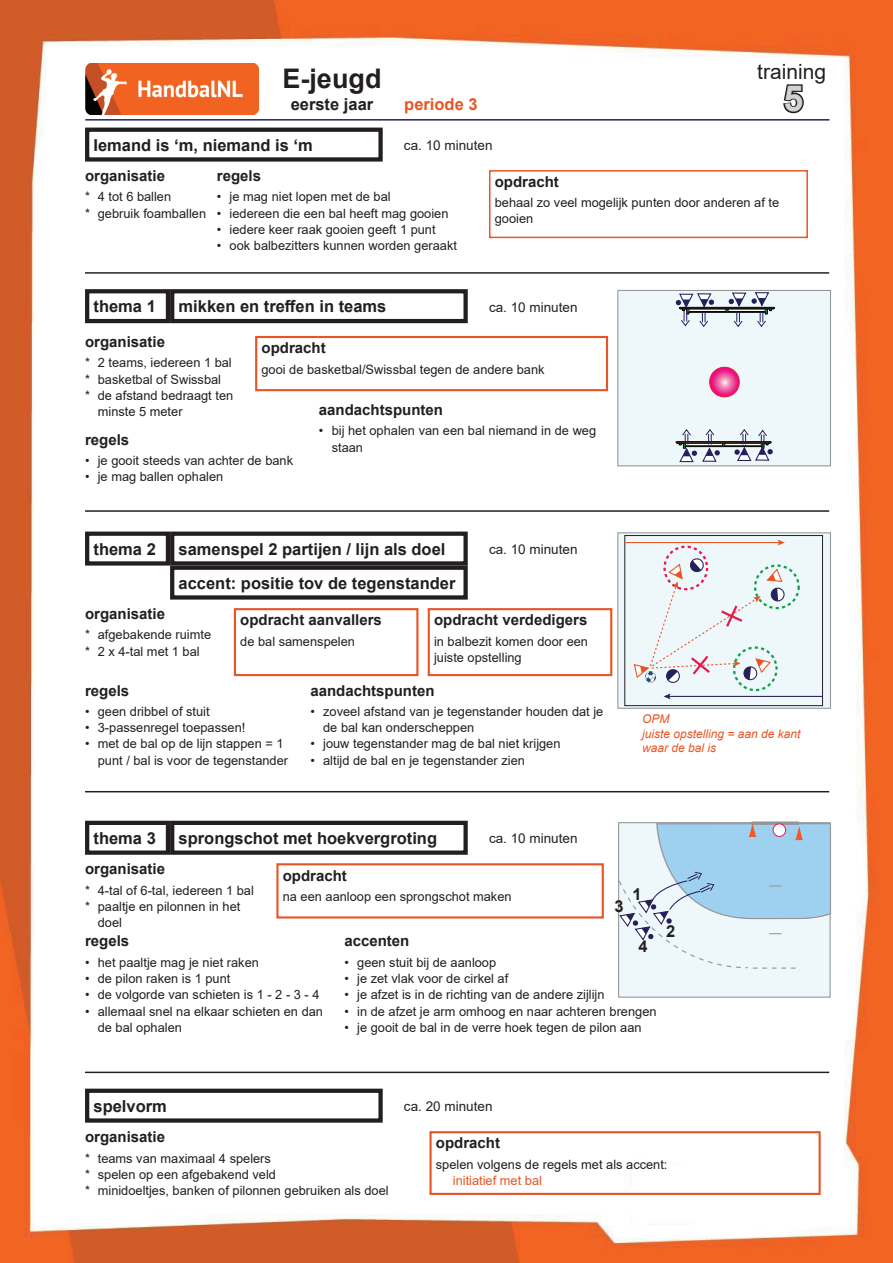
<style>
.page{position:relative;width:893px;height:1263px;background:#fff}
.page>*{position:absolute;margin:0;border:0;box-sizing:border-box;transform-origin:0 0}
.t1{font:700 36px "Arial";color:#d1d2d4}
.t2{font:700 27px "Arial";color:#231f20}
.t3{font:21px "Arial";color:#231f20}
.t4{font:700 16.5px "Arial";color:#231f20}
.t5{font:700 16.5px "Arial";color:#e85524}
.t6{font:700 15px "Arial";color:#231f20}
.t7{font:13.5px "Arial";color:#231f20}
.t8{font:12.9px/16.2px "Arial";color:#231f20}
.t9{font:12.9px "Arial";color:#e85524}
.t10{font:italic 12px/14.4px "Arial";color:#e85524}
</style>
<div class="page">
<img style="left:0;top:0;width:893px;height:1263px">
<hr style="left:85px;top:119px;width:744px;height:2px;background:#24205c">
<svg style="left:781px;top:83px;width:25px;height:32px"></svg>
<img style="left:85px;top:64px;width:174px;height:50px">
<hr style="left:85px;top:1071px;width:744px;height:2px;background:#231f20">
<div style="left:85px;top:1089px;width:298px;height:34px;border:4px solid #231f20"></div>
<div style="left:429px;top:1131px;width:392px;height:64px;border:2px solid #e85524"></div>
<hr style="left:85px;top:791px;width:744px;height:1px;background:#231f20">
<hr style="left:85px;top:272px;width:744px;height:2px;background:#231f20">
<hr style="left:85px;top:510px;width:744px;height:2px;background:#231f20">
<div style="left:85px;top:128px;width:298px;height:34px;border:4px solid #231f20"></div>
<div style="left:489px;top:170px;width:319px;height:68px;border:1px solid #e85524"></div>
<div style="left:170px;top:289px;width:298px;height:34px;border:4px solid #231f20"></div>
<div style="left:255px;top:336px;width:353px;height:55px;border:2px solid #e85524"></div>
<div style="left:85px;top:289px;width:85px;height:34px;border:4px solid #231f20"></div>
<div style="left:618px;top:290px;width:212px;height:176px;background:#eef8fb"></div>
<div style="left:617px;top:290px;width:214px;height:176px;border:1px solid #939598"></div>
<svg style="left:709px;top:366px;width:31px;height:32px"></svg>
<div style="left:676px;top:441px;width:95px;height:2px;border:1px solid #050504"></div>
<div style="left:679px;top:307px;width:96px;height:2px;border:1px solid #050504"></div>
<svg style="left:677px;top:429px;width:96px;height:34px"></svg>
<svg style="left:676px;top:292px;width:98px;height:35px"></svg>
<div style="left:170px;top:531px;width:298px;height:35px;border:4px solid #231f20"></div>
<div style="left:234px;top:608px;width:184px;height:68px;border:2px solid #e85524"></div>
<div style="left:428px;top:608px;width:184px;height:68px;border:2px solid #e85524"></div>
<div style="left:170px;top:566px;width:298px;height:34px;border:4px solid #231f20"></div>
<div style="left:85px;top:531px;width:85px;height:35px;border:4px solid #231f20"></div>
<div style="left:618px;top:533px;width:212px;height:175px;background:#eef8fb"></div>
<div style="left:617px;top:532px;width:214px;height:177px;border:1px solid #939598"></div>
<div style="left:624px;top:535px;width:199px;height:171px;border:1px solid #231f20"></div>
<hr style="left:625px;top:542px;width:155px;height:1px;background:#e75424">
<svg style="left:778px;top:540px;width:7px;height:5px"></svg>
<hr style="left:668px;top:696px;width:155px;height:1px;background:#24205c">
<div style="left:770px;top:587px;width:15px;height:15px;border:1px solid #24205c;border-radius:50%"></div>
<div style="left:754px;top:564px;width:46px;height:45px;border:2px dashed #0fa14a;border-radius:50%"></div>
<div style="left:663px;top:545px;width:45px;height:45px;border:2px dashed #e9174e;border-radius:50%"></div>
<svg style="left:633px;top:558px;width:150px;height:141px"></svg>
<div style="left:85px;top:821px;width:85px;height:34px;border:4px solid #231f20"></div>
<div style="left:170px;top:821px;width:298px;height:34px;border:4px solid #231f20"></div>
<div style="left:276px;top:863px;width:328px;height:55px;border:2px solid #e85524"></div>
<div style="left:619px;top:823px;width:211px;height:174px;background:#eef8fb"></div>
<hr style="left:751px;top:821px;width:48px;height:4px;background:#c6c7c9">
<svg style="left:618px;top:822px;width:213px;height:147px"></svg>
<h2 class="t2" style="left:282px;top:59px;width:101px">E-jeugd</h2>
<p class="t4" style="left:291px;top:92px;width:84px">eerste jaar</p>
<p class="t5" style="left:404px;top:92px;width:75px">periode 3</p>
<h3 class="t3" style="left:757px;top:57px;width:70px">training</h3>
<h1 class="t1" style="left:783px;top:73px;width:22px">5</h1>
<p class="t4" style="left:94px;top:133px;width:221px">Iemand is ‘m, niemand is ‘m</p>
<p class="t6" style="left:85px;top:165px;width:82px">organisatie</p>
<p class="t8" style="left:85px;top:189px;width:123px">* 4 tot 6 ballen<br>* gebruik foamballen</p>
<p class="t7" style="left:404px;top:136px;width:90px">ca. 10 minuten</p>
<p class="t6" style="left:217px;top:165px;width:46px">regels</p>
<p class="t8" style="left:217px;top:189px;width:175px">• je mag niet lopen met de bal</p>
<p class="t8" style="left:217px;top:205px;width:233px">• iedereen die een bal heeft mag gooien</p>
<p class="t8" style="left:217px;top:221px;width:220px">• iedere keer raak gooien geeft 1 punt</p>
<p class="t8" style="left:217px;top:237px;width:242px">• ook balbezitters kunnen worden geraakt</p>
<p class="t6" style="left:495px;top:171px;width:66px">opdracht</p>
<p class="t8" style="left:495px;top:194px;width:286px">behaal zo veel mogelijk punten door anderen af te gooien</p>
<p class="t4" style="left:179px;top:295px;width:209px">mikken en treffen in teams</p>
<p class="t4" style="left:94px;top:295px;width:64px">thema 1</p>
<p class="t7" style="left:489px;top:298px;width:90px">ca. 10 minuten</p>
<p class="t6" style="left:85px;top:331px;width:82px">organisatie</p>
<p class="t8" style="left:85px;top:355px;width:148px">* 2 teams, iedereen 1 bal</p>
<p class="t8" style="left:85px;top:371px;width:138px">* basketbal of Swissbal</p>
<p class="t8" style="left:85px;top:387px;width:150px">* de afstand bedraagt ten</p>
<p class="t8" style="left:98px;top:403px;width:86px">minste 5 meter</p>
<p class="t6" style="left:261px;top:337px;width:66px">opdracht</p>
<p class="t8" style="left:261px;top:361px;width:285px">gooi de basketbal/Swissbal tegen de andere bank</p>
<p class="t6" style="left:319px;top:399px;width:126px">aandachtspunten</p>
<p class="t8" style="left:332px;top:423px;width:266px;text-indent:-13px">• bij het ophalen van een bal niemand in de weg staan</p>
<p class="t6" style="left:85px;top:429px;width:46px">regels</p>
<p class="t8" style="left:85px;top:452px;width:210px">• je gooit steeds van achter de bank</p>
<p class="t8" style="left:85px;top:469px;width:140px">• je mag ballen ophalen</p>
<p class="t4" style="left:94px;top:537px;width:64px">thema 2</p>
<p class="t4" style="left:179px;top:537px;width:268px">samenspel 2 partijen / lijn als doel</p>
<p class="t7" style="left:489px;top:540px;width:90px">ca. 10 minuten</p>
<p class="t4" style="left:179px;top:571px;width:278px">accent: positie tov de tegenstander</p>
<p class="t6" style="left:85px;top:603px;width:82px">organisatie</p>
<p class="t8" style="left:85px;top:627px;width:128px">* afgebakende ruimte * 2 x 4-tal met 1 bal</p>
<p class="t6" style="left:240px;top:609px;width:143px">opdracht aanvallers</p>
<p class="t8" style="left:240px;top:633px;width:116px">de bal samenspelen</p>
<p class="t6" style="left:434px;top:609px;width:155px">opdracht verdedigers</p>
<p class="t8" style="left:434px;top:633px;width:155px">in balbezit komen door een juiste opstelling</p>
<p class="t6" style="left:310px;top:680px;width:126px">aandachtspunten</p>
<p class="t8" style="left:323px;top:703px;width:282px;text-indent:-13px">• zoveel afstand van je tegenstander houden dat je de bal kan onderscheppen</p>
<p class="t8" style="left:310px;top:736px;width:252px">• jouw tegenstander mag de bal niet krijgen</p>
<p class="t8" style="left:310px;top:752px;width:216px">• altijd de bal en je tegenstander zien</p>
<p class="t6" style="left:85px;top:680px;width:46px">regels</p>
<p class="t8" style="left:85px;top:703px;width:126px">• geen dribbel of stuit</p>
<p class="t8" style="left:85px;top:719px;width:162px">• 3-passenregel toepassen!</p>
<p class="t8" style="left:98px;top:736px;width:192px;text-indent:-13px">• met de bal op de lijn stappen = 1 punt / bal is voor de tegenstander</p>
<p class="t4" style="left:94px;top:826px;width:64px">thema 3</p>
<p class="t4" style="left:179px;top:826px;width:260px">sprongschot met hoekvergroting</p>
<p class="t7" style="left:489px;top:829px;width:90px">ca. 10 minuten</p>
<p class="t10" style="left:642px;top:712px;width:160px">OPM<br>juiste opstelling = aan de kant waar de bal is</p>
<p class="t6" style="left:85px;top:858px;width:82px">organisatie</p>
<p class="t8" style="left:85px;top:882px;width:170px">* 4-tal of 6-tal, iedereen 1 bal</p>
<p class="t8" style="left:85px;top:898px;width:157px">* paaltje en pilonnen in het</p>
<p class="t8" style="left:98px;top:914px;width:26px">doel</p>
<p class="t6" style="left:283px;top:865px;width:66px">opdracht</p>
<p class="t8" style="left:283px;top:888px;width:230px">na een aanloop een sprongschot maken</p>
<p class="t6" style="left:344px;top:931px;width:67px">accenten</p>
<p class="t8" style="left:344px;top:954px;width:153px">• geen stuit bij de aanloop</p>
<p class="t8" style="left:344px;top:970px;width:165px">• je zet vlak voor de cirkel af</p>
<p class="t8" style="left:344px;top:986px;width:262px">• je afzet is in de richting van de andere zijlijn</p>
<p class="t8" style="left:344px;top:1003px;width:314px">• in de afzet je arm omhoog en naar achteren brengen</p>
<p class="t8" style="left:344px;top:1019px;width:299px">• je gooit de bal in de verre hoek tegen de pilon aan</p>
<p class="t4" style="left:632px;top:882px;width:11px">1</p>
<p class="t4" style="left:615px;top:895px;width:11px">3</p>
<p class="t6" style="left:85px;top:931px;width:46px">regels</p>
<p class="t8" style="left:85px;top:954px;width:175px">• het paaltje mag je niet raken</p>
<p class="t8" style="left:85px;top:970px;width:147px">• de pilon raken is 1 punt</p>
<p class="t8" style="left:85px;top:986px;width:236px">• de volgorde van schieten is 1 - 2 - 3 - 4</p>
<p class="t8" style="left:98px;top:1003px;width:227px;text-indent:-13px">• allemaal snel na elkaar schieten en dan de bal ophalen</p>
<p class="t4" style="left:638px;top:935px;width:11px">4</p>
<p class="t4" style="left:666px;top:919px;width:11px">2</p>
<p class="t4" style="left:94px;top:1094px;width:75px">spelvorm</p>
<p class="t6" style="left:85px;top:1126px;width:82px">organisatie</p>
<p class="t8" style="left:85px;top:1150px;width:305px">* teams van maximaal 4 spelers<br>* spelen op een afgebakend veld<br>* minidoeltjes, banken of pilonnen gebruiken als doel</p>
<p class="t7" style="left:404px;top:1097px;width:90px">ca. 20 minuten</p>
<p class="t6" style="left:436px;top:1132px;width:66px">opdracht</p>
<p class="t8" style="left:436px;top:1156px;width:233px">spelen volgens de regels met als accent:</p>
<p class="t9" style="left:453px;top:1172px;width:91px">initiatief met bal</p>
</div>
